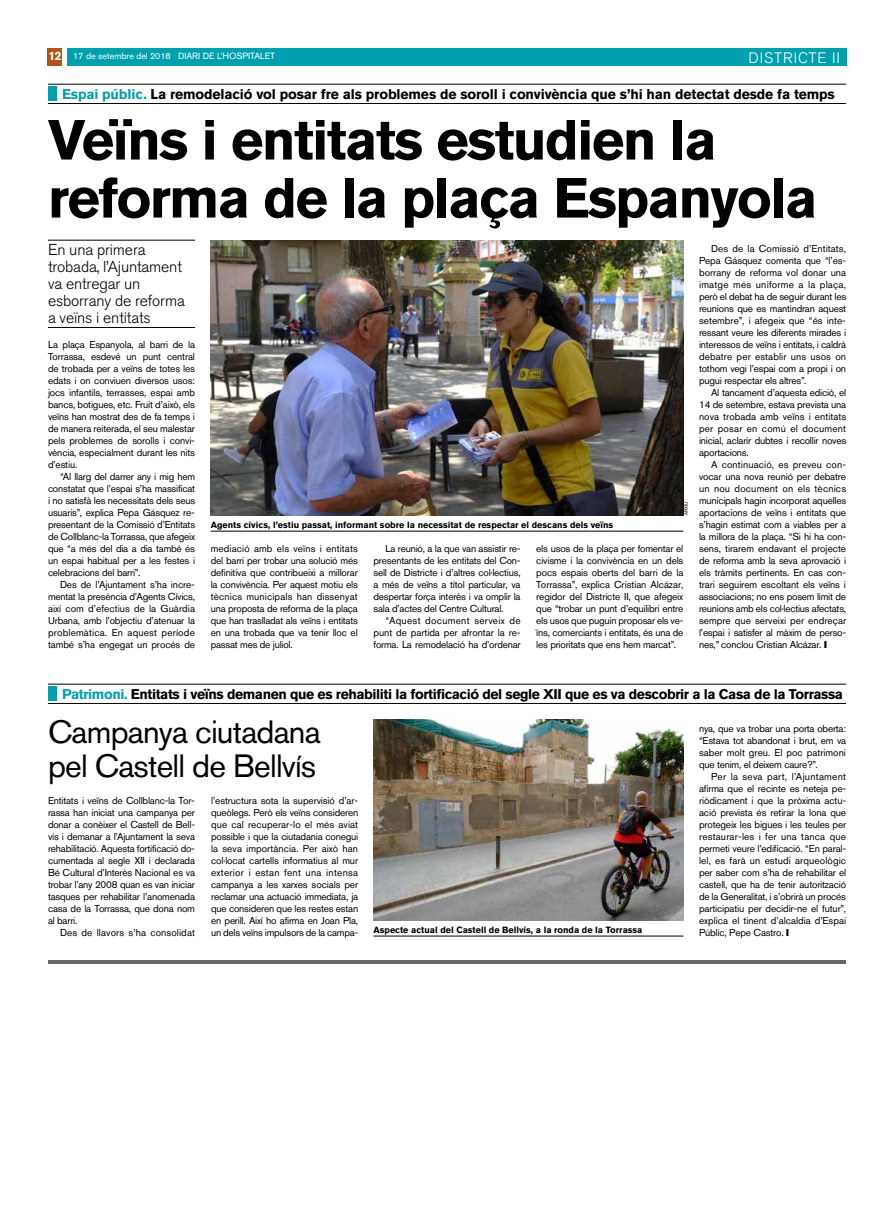
<style>
.page{position:relative;width:893px;height:1220px;background:#fff}
.page>*{position:absolute;margin:0;border:0;box-sizing:border-box;transform-origin:0 0}
.t1{font:700 56px/58px "Akzidenz Grotesk BQ";letter-spacing:-.03em;color:#000}
.t2{font:32px/34px "Akzidenz Grotesk BQ";letter-spacing:-.025em;color:#000}
.t3{font:300 15.8px/17px "Akzidenz Grotesk BQ";letter-spacing:-.01em;color:#000}
.t4{font:300 15px "Akzidenz Grotesk BQ";letter-spacing:.06em;color:#fff}
.t5{font:700 14px "Akzidenz Grotesk BQ";letter-spacing:-.03em;color:#000}
.t6{font:700 14px "Akzidenz Grotesk BQ";letter-spacing:-.01em;color:#000}
.t7{font:10px/12px "Akzidenz Grotesk BQ";letter-spacing:-.015em;color:#000;text-align:justify}
.t8{font:10px "Akzidenz Grotesk BQ";letter-spacing:.01em;color:#000}
.t9{font:700 9px "Akzidenz Grotesk BQ";color:#000}
.t10{font:9px "Akzidenz Grotesk BQ";color:#fff}
.t11{font:5px "Akzidenz Grotesk BQ";color:#000;scale:.94 1}
.s1{font-weight:700;font-size:12px}
.s2{font-style:inherit}
.s3{color:#00a0af}
</style>
<div class="page">
<div style="left:67px;top:48px;width:779px;height:18px;background:#00a0af"></div>
<div style="left:48px;top:48px;width:14px;height:18px;background:#b45314"></div>
<hr style="left:48px;top:960px;width:798px;height:4px;background:#666">
<hr style="left:48px;top:240px;width:147px;height:1px;background:#000">
<hr style="left:48px;top:327px;width:147px;height:1px;background:#000">
<img style="left:211px;top:240px;width:472px;height:276px">
<hr style="left:211px;top:531px;width:472px;height:1px;background:#000">
<hr style="left:48px;top:84px;width:798px;height:1px;background:#000">
<hr style="left:48px;top:103px;width:798px;height:1px;background:#000">
<div style="left:48px;top:86px;width:8px;height:15px;background:#00a0af"></div>
<hr style="left:48px;top:684px;width:798px;height:1px;background:#000">
<hr style="left:48px;top:703px;width:798px;height:1px;background:#000">
<div style="left:48px;top:686px;width:8px;height:15px;background:#00a0af"></div>
<img style="left:374px;top:720px;width:309px;height:201px">
<hr style="left:374px;top:936px;width:309px;height:1px;background:#000">
<p class="t10" style="left:48px;top:51px;width:228px"><span class="s1">12</span> 17 de setembre del 2018 <span class="s2">DIARI DE L’HOSPITALET</span></p>
<h3 class="t4" style="left:749px;top:49px;width:93px">DISTRICTE II</h3>
<h3 class="t6" style="left:62px;top:86px;width:774px"><span class="s3">Espai públic.</span> La remodelació vol posar fre als problemes de soroll i convivència que s’hi han detectat desde fa temps</h3>
<h1 class="t1" style="left:48px;top:111px;width:771px">Veïns i entitats estudien la reforma de la plaça Espanyola</h1>
<h3 class="t3" style="left:48px;top:242px;width:138px">En una primera trobada, l’Ajuntament va entregar un esborrany de reforma a veïns i entitats</h3>
<p class="t7" style="left:48px;top:338px;width:149px">La plaça Espanyola, al barri de la Torrassa, esdevé un punt central de trobada per a veïns de totes les edats i on conviuen diversos usos: jocs infantils, terrasses, espai amb bancs, botigues, etc. Fruit d’això, els veïns han mostrat des de fa temps i de manera reiterada, el seu malestar pels problemes de sorolls i convi&shy;vència, especialment durant les nits d’estiu.</p>
<p class="t7" style="left:48px;top:470px;width:149px;text-indent:12px">“Al llarg del darrer any i mig hem constatat que l’espai s’ha massificat i no satisfà les necessitats dels seus usuaris”, explica Pepa Gásquez re&shy;presentant de la Comissió d’Entitats de Collblanc-la Torrassa, que afegeix que “a més del dia a dia també és un espai habitual per a les festes i celebracions del barri”.</p>
<p class="t7" style="left:48px;top:578px;width:149px;text-indent:12px">Des de l’Ajuntament s’ha incre&shy;mentat la presència d’Agents Cívics, així com d’efectius de la Guàrdia Urbana, amb l’objectiu d’atenuar la problemàtica. En aquest període també s’ha engegat un procés de</p>
<p class="t9" style="left:211px;top:520px;width:404px">Agents cívics, l’estiu passat, informant sobre la necessitat de respectar el descans dels veïns</p>
<p class="t11" style="left:683px;top:515px;width:16px;rotate:-90deg">ARXIU</p>
<p class="t7" style="left:211px;top:542px;width:149px">mediació amb els veïns i entitats del barri per trobar una solució més definitiva que contribueixi a millorar la convivència. Per aquest motiu els tècnics municipals han dissenyat una proposta de reforma de la plaça que han traslladat als veïns i entitats en una trobada que va tenir lloc el passat mes de juliol.</p>
<p class="t7" style="left:374px;top:542px;width:149px;text-indent:12px">La reunió, a la que van assistir re&shy;presentants de les entitats del Con&shy;sell de Districte i d’altres col·lectius, a més de veïns a títol particular, va despertar força interès i va omplir la sala d’actes del Centre Cultural.</p>
<p class="t7" style="left:374px;top:614px;width:149px;text-indent:12px">“Aquest document serveix de punt de partida per afrontar la re&shy;forma. La remodelació ha d’ordenar</p>
<p class="t7" style="left:536px;top:542px;width:149px">els usos de la plaça per fomentar el civisme i la convivència en un dels pocs espais oberts del barri de la Torrassa”, explica Cristian Alcázar, regidor del Districte II, que afegeix que “trobar un punt d’equilibri entre els usos que puguin proposar els ve&shy;ïns, comerciants i entitats, és una de les prioritats que ens hem marcat”.</p>
<p class="t7" style="left:699px;top:242px;width:149px;text-indent:12px">Des de la Comissió d’Entitats, Pepa Gásquez comenta que “l’es&shy;borrany de reforma vol donar una imatge més uniforme a la plaça, però el debat ha de seguir durant les reunions que es mantindran aquest setembre”, i afegeix que “és inte&shy;ressant veure les diferents mirades i interessos de veïns i entitats, i caldrà debatre per establir uns usos on tothom vegi l’espai com a propi i on pugui respectar els altres”.</p>
<p class="t7" style="left:699px;top:386px;width:149px;text-indent:12px">Al tancament d’aquesta edició, el 14 de setembre, estava prevista una nova trobada amb veïns i entitats per posar en comú el document inicial, aclarir dubtes i recollir noves aportacions.</p>
<p class="t7" style="left:699px;top:458px;width:149px;text-indent:12px">A continuació, es preveu con&shy;vocar una nova reunió per debatre un nou document on els tècnics municipals hagin incorporat aquelles aportacions de veïns i entitats que s’hagin estimat com a viables per a la millora de la plaça. “Si hi ha con&shy;sens, tirarem endavant el projecte de reforma amb la seva aprovació i els tràmits pertinents. En cas con&shy;trari seguirem escoltant els veïns i associacions; no ens posem límit de reunions amb els col·lectius afectats, sempre que serveixi per endreçar l’espai i satisfer al màxim de perso&shy;nes,” conclou Cristian Alcázar.</p>
<h3 class="t5" style="left:62px;top:686px;width:783px"><span class="s3">Patrimoni.</span> Entitats i veïns demanen que es rehabiliti la fortificació del segle XII que es va descobrir a la Casa de la Torrassa</h3>
<h2 class="t2" style="left:48px;top:714px;width:274px">Campanya ciutadana pel Castell de Bellvís</h2>
<p class="t7" style="left:48px;top:794px;width:149px">Entitats i veïns de Collblanc-la Tor&shy;rassa han iniciat una campanya per donar a conèixer el Castell de Bell&shy;vís i demanar a l’Ajuntament la seva rehabilitació. Aquesta fortificació do&shy;cumentada al segle XII i declarada Bé Cultural d’Interès Nacional es va trobar l’any 2008 quan es van iniciar tasques per rehabilitar l’anomenada casa de la Torrassa, que dona nom al barri.</p>
<p class="t8" style="left:60px;top:927px;width:137px">Des de llavors s’ha consolidat</p>
<p class="t7" style="left:699px;top:722px;width:149px">nya, que va trobar una porta oberta: “Estava tot abandonat i brut, em va saber molt greu. El poc patrimoni que tenim, el deixem caure?”.</p>
<p class="t7" style="left:699px;top:770px;width:149px;text-align:left;text-indent:12px">Per la seva part, l’Ajuntament afirma que el recinte es neteja pe&shy;riòdicament i que la pròxima actu&shy;ació prevista és retirar la lona que protegeix les bigues i les teules per restaurar-les i fer una tanca que permeti veure l’edificació. “En paral· lel, es farà un estudi arqueològic per saber com s’ha de rehabilitar el castell, que ha de tenir autorització de la Generalitat, i s’obrirà un procés participatiu per decidir-ne el futur”, explica el tinent d’alcaldia d’Espai</p>
<p class="t7" style="left:211px;top:794px;width:149px">l’estructura sota la supervisió d’ar&shy;queòlegs. Però els veïns consideren que cal recuperar-lo el més aviat possible i que la ciutadania conegui la seva importància. Per això han col·locat cartells informatius al mur exterior i estan fent una intensa campanya a les xarxes socials per reclamar una actuació immediata, ja que consideren que les restes estan en perill. Així ho afirma en Joan Pla, un dels veïns impulsors de la campa-</p>
<p class="t9" style="left:374px;top:925px;width:271px">Aspecte actual del Castell de Bellvís, a la ronda de la Torrassa</p>
<p class="t7" style="left:699px;top:926px;width:86px">Públic, Pepe Castro.</p>
</div>
